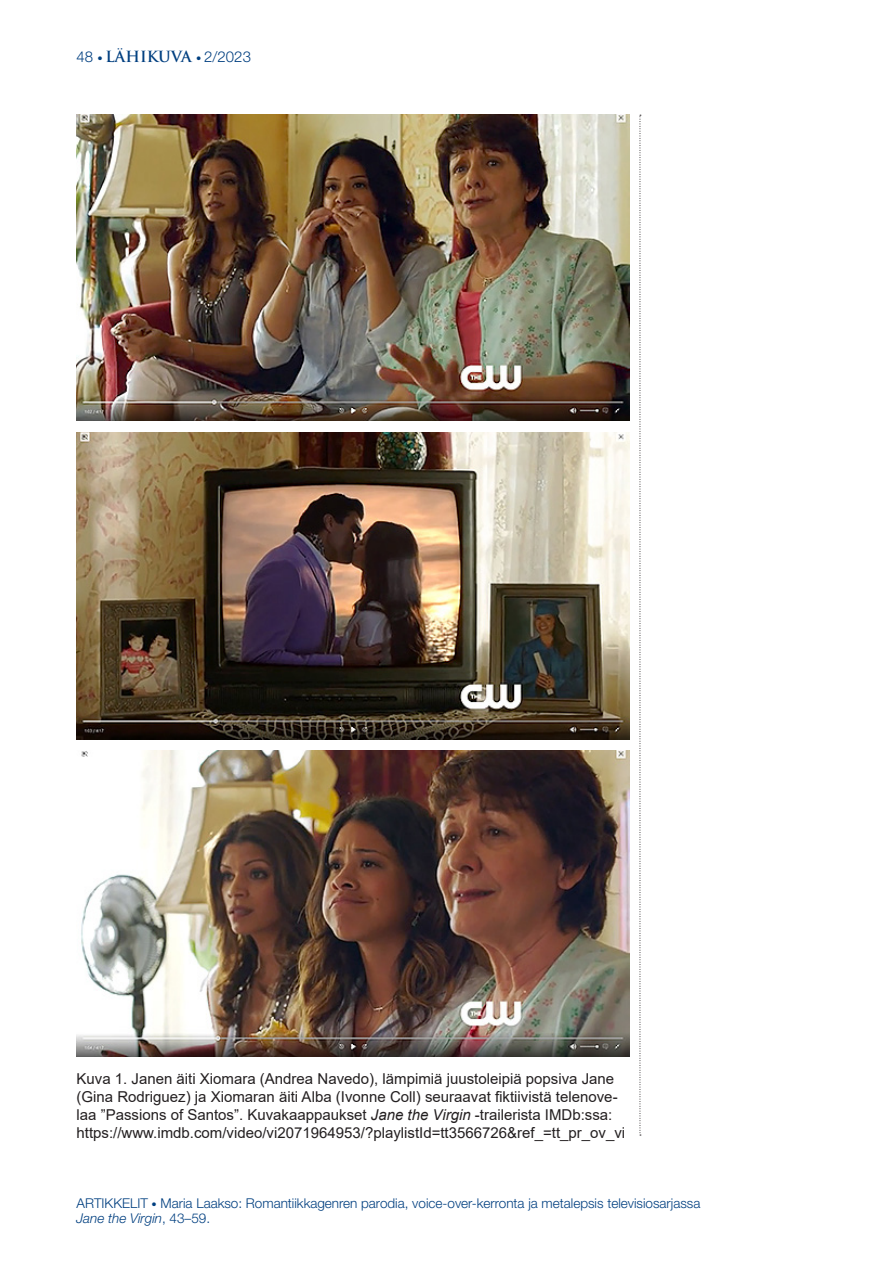
<style>
.page{position:relative;width:893px;height:1263px;background:#fff}
.page>*{position:absolute;margin:0;border:0;box-sizing:border-box;transform-origin:0 0}
.Kuvateksti{font:15px/18px "Arial";color:#231f20}
.t1{font:300 15px "Helvetica Neue";color:#003f80}
.t2{font:300 13.5px/15px "Helvetica Neue";color:#003f80}
.s1{font-size:10.5px}
.s2{font-family:"Trajan Pro";font-weight:700}
.s3{font-style:italic}
</style>
<div class="page">
<svg style="left:640px;top:115px;width:1px;height:1021px"></svg>
<img style="left:76px;top:115px;width:553px;height:306px">
<img style="left:76px;top:432px;width:553px;height:308px">
<img style="left:76px;top:750px;width:553px;height:306px">
<p class="t1" style="left:77px;top:47px;width:176px">48 <span class="s1">•</span> <span class="s2">LÄHIKUVA</span> <span class="s1">•</span> 2/2023</p>
<p class="Kuvateksti" style="left:77px;top:1070px;width:550px">Kuva 1. Janen äiti Xiomara (Andrea Navedo), lämpimiä juustoleipiä popsiva Jane (Gina Rodriguez) ja Xiomaran äiti Alba (Ivonne Coll) seuraavat fiktiivistä telenove&shy;laa ”Passions of Santos”. Kuvakaappaukset <span class="s3">Jane the Virgin</span> -trailerista IMDb:ssa: https://www.imdb.com/video/vi2071964953/?playlistId=tt3566726&amp;ref_=tt_pr_ov_vi</p>
<p class="t2" style="left:77px;top:1195px;width:625px">ARTIKKELIT <span class="s1">•</span> Maria Laakso: Romantiikkagenren parodia, voice-over-kerronta ja metalepsis televisiosarjassa<br><span class="s3">Jane the Virgin</span>, 43–59.</p>
</div>
